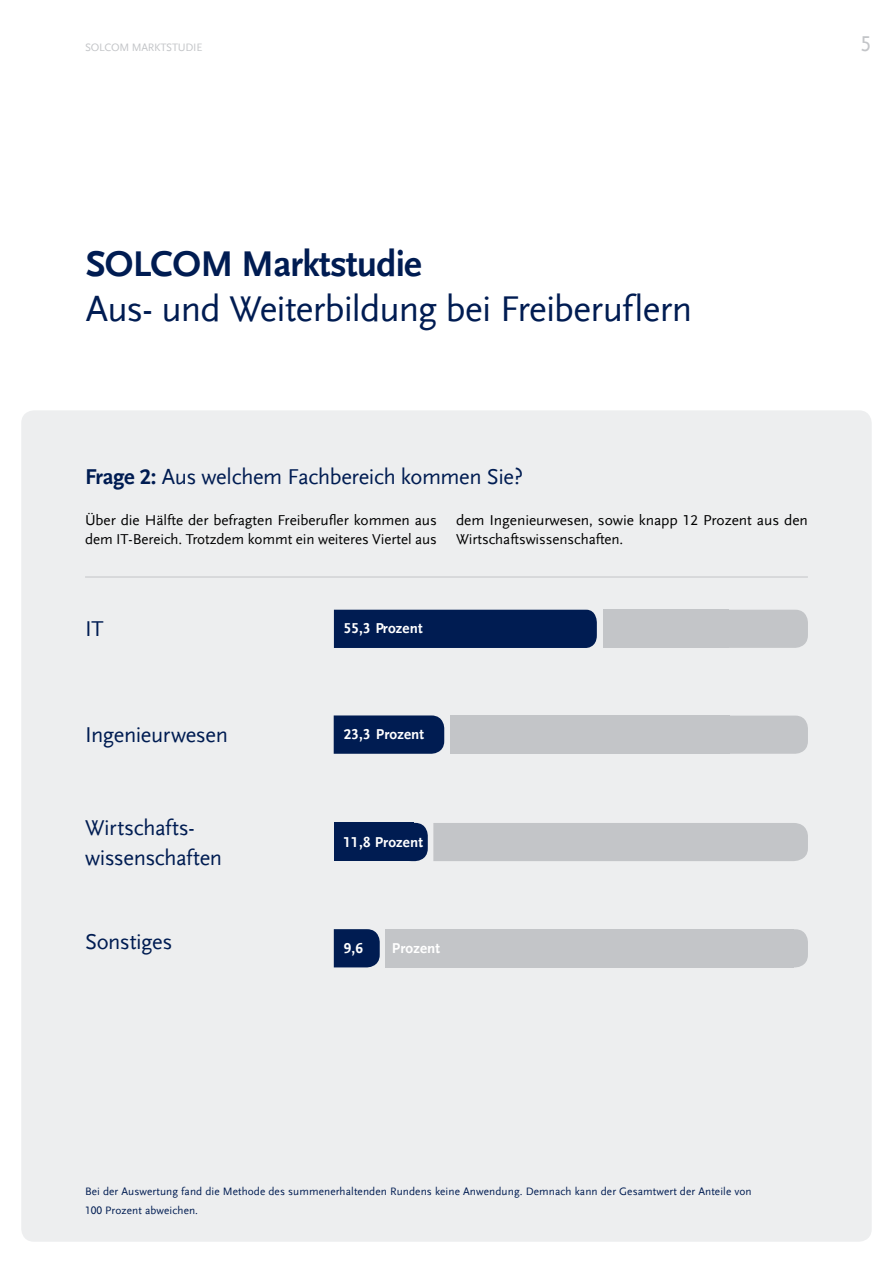
<style>
.page{position:relative;width:893px;height:1263px;background:#fff}
.page>*{position:absolute;margin:0;border:0;box-sizing:border-box;transform-origin:0 0}
.t1{font:37.5px "Scala Sans LF";letter-spacing:-.02em;color:#001c52}
.t2{font:700 37.5px "Scala Sans LF";letter-spacing:-.02em;color:#001c52}
.t3{font:22.5px/30px "Scala Sans LF";letter-spacing:-.02em;color:#001c52}
.t4{font:22.5px "Scala Sans LF";color:#c3c5c8}
.t5{font:15px/19.2px "Scala Sans LF";letter-spacing:-.005em;color:#000}
.t6{font:700 15px "Scala Sans LF";letter-spacing:.01em;color:#fff}
.t7{font:11.25px/19.2px "Scala Sans LF";letter-spacing:.01em;color:#001c52}
.t8{font:11.25px "Scala Sans LF";letter-spacing:-.02em;color:#c3c5c8}
.s1{font-weight:700}
</style>
<div class="page">
<div style="left:21px;top:410px;width:851px;height:832px;background:#edeeef;border-radius:13px"></div>
<hr style="left:85px;top:577px;width:723px;height:1px;background:#c3c5c8">
<div style="left:625px;top:610px;width:183px;height:38px;background:#c3c5c8;border-radius:13px"></div>
<div style="left:604px;top:610px;width:125px;height:38px;background:#c3c5c8"></div>
<div style="left:334px;top:610px;width:263px;height:38px;background:#001c52"></div>
<div style="left:433px;top:823px;width:375px;height:38px;background:#c3c5c8"></div>
<div style="left:334px;top:823px;width:79px;height:38px;background:#001c52"></div>
<div style="left:399px;top:823px;width:29px;height:38px;background:#001c52;border-radius:13px"></div>
<div style="left:617px;top:716px;width:191px;height:38px;background:#c3c5c8;border-radius:13px"></div>
<div style="left:617px;top:929px;width:191px;height:38px;background:#c3c5c8;border-radius:13px"></div>
<div style="left:450px;top:716px;width:280px;height:38px;background:#c3c5c8"></div>
<div style="left:385px;top:929px;width:409px;height:38px;background:#c3c5c8"></div>
<div style="left:334px;top:715px;width:110px;height:39px;background:#001c52"></div>
<svg style="left:334px;top:929px;width:46px;height:38px;background:#0a2559"></svg>
<p class="t8" style="left:85px;top:41px;width:119px">SOLCOM MARKTSTUDIE</p>
<h2 class="t4" style="left:860px;top:31px;width:13px">5</h2>
<h1 class="t2" style="left:86px;top:242px;width:338px">SOLCOM Marktstudie</h1>
<h1 class="t1" style="left:86px;top:288px;width:608px">Aus- und Weiterbildung bei Freiberuflern</h1>
<h2 class="t3" style="left:85px;top:462px;width:439px"><span class="s1">Frage 2:</span> Aus welchem Fachbereich kommen Sie?</h2>
<p class="t5" style="left:85px;top:511px;width:353px">Über die Hälfte der befragten Freiberufler kommen aus dem IT-Bereich. Trotzdem kommt ein weiteres Viertel aus</p>
<p class="t5" style="left:456px;top:511px;width:353px">dem Ingenieurwesen, sowie knapp 12 Prozent aus den<br>Wirtschaftswissenschaften.</p>
<h2 class="t3" style="left:85px;top:614px;width:20px">IT</h2>
<p class="t6" style="left:344px;top:620px;width:80px">55,3 Prozent</p>
<h2 class="t3" style="left:85px;top:720px;width:144px">Ingenieurwesen</h2>
<h2 class="t3" style="left:85px;top:813px;width:139px">Wirtschafts&shy;wissenschaften</h2>
<h2 class="t3" style="left:85px;top:927px;width:89px">Sonstiges</h2>
<p class="t6" style="left:344px;top:726px;width:82px">23,3 Prozent</p>
<p class="t6" style="left:344px;top:833px;width:81px">11,8 Prozent</p>
<p class="t6" style="left:344px;top:939px;width:21px">9,6</p>
<p class="t6" style="left:392px;top:939px;width:50px">Prozent</p>
<p class="t7" style="left:85px;top:1182px;width:668px">Bei der Auswertung fand die Methode des summenerhaltenden Rundens keine Anwendung. Demnach kann der Gesamtwert der Anteile von<br>100 Prozent abweichen.</p>
</div>
